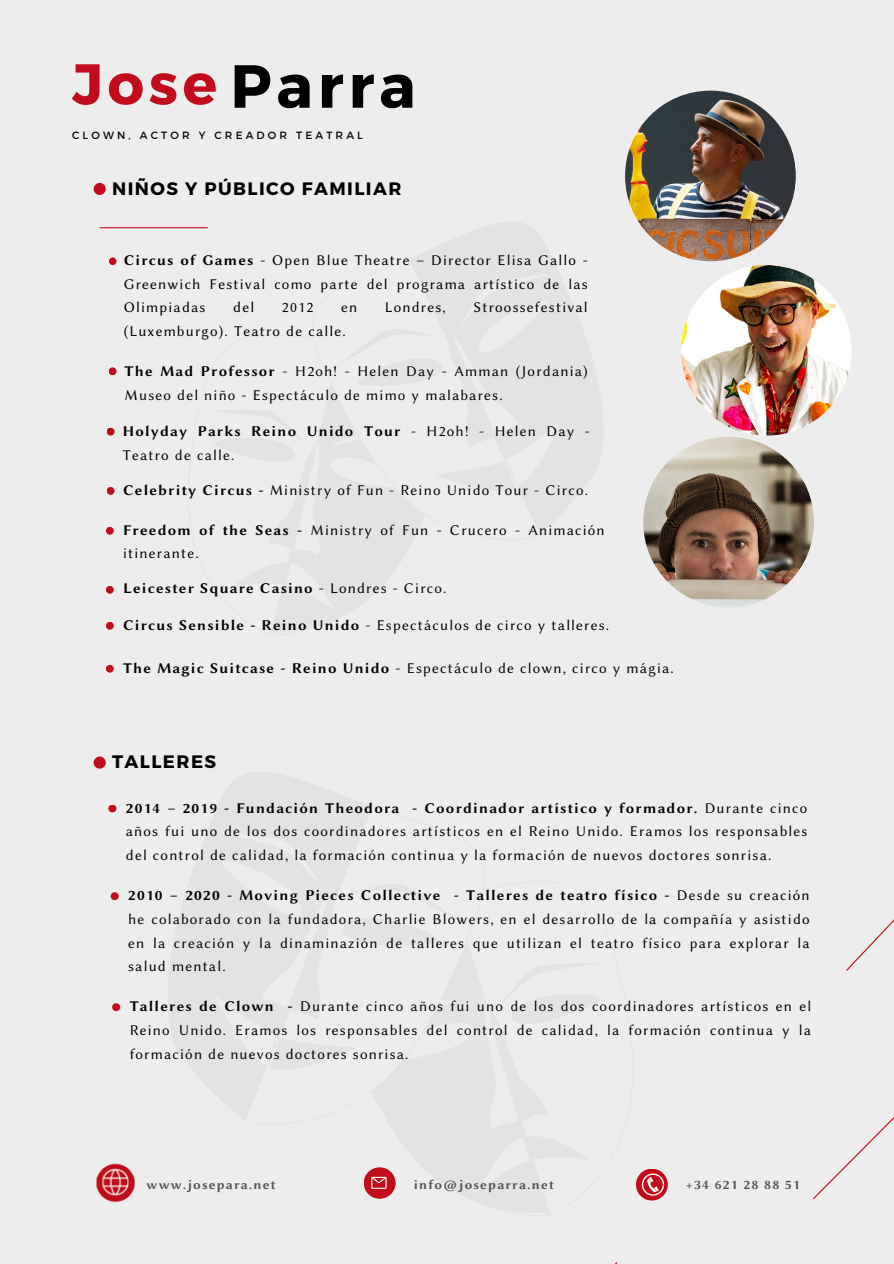
<style>
.page{position:relative;width:894px;height:1264px;background:#fff}
.page>*{position:absolute;margin:0;border:0;box-sizing:border-box;transform-origin:0 0}
.t1{font:700 60.6px "Montserrat";letter-spacing:.08em;color:#000}
.t2{font:700 57.3px "Montserrat";color:#c20c1b}
.t3{font:700 18px "Montserrat";letter-spacing:.08em;color:#000}
.t4{font:15px/23.7px "Lin Biolinum O";letter-spacing:.08em;color:#070101;text-align:justify}
.t5{font:15px/23.7px "Lin Biolinum O";letter-spacing:.08em;color:#000;text-align:justify}
.t6{font:15px "Lin Biolinum OB";letter-spacing:.08em;color:#070101}
.t7{font:13.5px "Lin Biolinum OB";letter-spacing:.085em;color:#545454}
.t8{font:10.5px "Montserrat";letter-spacing:.3em;color:#070101}
.s1{font-family:"Lin Biolinum OB";color:#040105}
.s2{font-family:"Lin Biolinum OB"}
.s3{font-family:"Lin Biolinum O"}
</style>
<div class="page">
<div style="left:0;top:0;width:893px;height:1263px;background:#ededed"></div>
<div style="left:94px;top:183px;width:12px;height:12px;background:#c20c1b;border-radius:50%"></div>
<hr style="left:100px;top:227px;width:107px;height:1px;background:#c20c1b">
<div style="left:109px;top:257px;width:7px;height:8px;background:#c20c1b;border-radius:50%"></div>
<div style="left:109px;top:367px;width:7px;height:8px;background:#c20c1b;border-radius:50%"></div>
<div style="left:106px;top:527px;width:8px;height:7px;background:#c20c1b;border-radius:50%"></div>
<div style="left:106px;top:586px;width:8px;height:7px;background:#c20c1b;border-radius:50%"></div>
<div style="left:106px;top:622px;width:8px;height:7px;background:#c20c1b;border-radius:50%"></div>
<div style="left:107px;top:428px;width:7px;height:7px;background:#c20c1b;border-radius:50%"></div>
<div style="left:108px;top:804px;width:8px;height:8px;background:#c20c1b;border-radius:50%"></div>
<div style="left:94px;top:756px;width:12px;height:12px;background:#c20c1b;border-radius:50%"></div>
<div style="left:111px;top:892px;width:8px;height:8px;background:#c20c1b;border-radius:50%"></div>
<div style="left:112px;top:1003px;width:8px;height:8px;background:#c20c1b;border-radius:50%"></div>
<img style="left:681px;top:265px;width:170px;height:170px;border-radius:50%">
<img style="left:625px;top:91px;width:170px;height:170px;border-radius:50%">
<div style="left:107px;top:487px;width:7px;height:8px;background:#c20c1b;border-radius:50%"></div>
<svg style="left:363px;top:1167px;width:32px;height:31px"></svg>
<img style="left:96px;top:1163px;width:39px;height:40px">
<svg style="left:635px;top:1168px;width:32px;height:32px"></svg>
<svg style="left:641px;top:1173px;width:23px;height:22px"></svg>
<svg style="left:813px;top:920px;width:80px;height:279px"></svg>
<div style="left:106px;top:664px;width:8px;height:8px;background:#c20c1b;border-radius:50%"></div>
<img style="left:643px;top:437px;width:170px;height:170px;border-radius:50%">
<h3 class="t2" style="left:72px;top:47px;width:146px">Jose</h3>
<h3 class="t1" style="left:230px;top:47px;width:187px">Parra</h3>
<h3 class="t8" style="left:72px;top:128px;width:292px">CLOWN, ACTOR Y CREADOR TEATRAL</h3>
<p class="t3" style="left:112px;top:176px;width:291px">NIÑOS Y PÚBLICO FAMILIAR</p>
<h3 class="t5" style="left:124px;top:248px;width:465px"><span class="s1">Circus of Games</span> - Open Blue Theatre – Director Elisa Gallo - Greenwich Festival como parte del programa artístico de las Olimpiadas</h3>
<h3 class="t5" style="left:233px;top:295px;width:22px">del</h3>
<h3 class="t5" style="left:282px;top:295px;width:33px">2012</h3>
<h3 class="t5" style="left:341px;top:295px;width:18px">en</h3>
<h3 class="t5" style="left:385px;top:295px;width:62px">Londres,</h3>
<h3 class="t5" style="left:473px;top:295px;width:116px">Stroossefestival</h3>
<h3 class="t5" style="left:124px;top:319px;width:223px">(Luxemburgo). Teatro de calle.</h3>
<p class="t4" style="left:125px;top:359px;width:464px"><span class="s2">The Mad Professor</span> - H2oh! - Helen Day - Amman (Jordania)<br>Museo del niño - Espectáculo de mimo y malabares.</p>
<h2 class="t4" style="left:123px;top:419px;width:468px"><span class="s2">Holyday Parks Reino Unido Tour</span> - H2oh! - Helen Day -<br>Teatro de calle.</h2>
<h3 class="t4" style="left:123px;top:478px;width:466px"><span class="s2">Celebrity Circus -</span> Ministry of Fun - Reino Unido Tour - Circo.</h3>
<p class="t4" style="left:123px;top:518px;width:483px"><span class="s2">Freedom of the Seas -</span> Ministry of Fun - Crucero - Animación itinerante.</p>
<h1 class="t6" style="left:123px;top:580px;width:325px">Leicester Square Casino <span class="s3">- Londres - Circo.</span></h1>
<p class="t4" style="left:123px;top:613px;width:487px"><span class="s2">Circus Sensible - Reino Unido</span> - Espectáculos de circo y talleres.</p>
<h3 class="t4" style="left:123px;top:656px;width:552px"><span class="s2">The Magic Suitcase - Reino Unido</span> - Espectáculo de clown, circo y mágia.</h3>
<p class="t3" style="left:112px;top:750px;width:105px">TALLERES</p>
<h1 class="t4" style="left:126px;top:796px;width:682px"><span class="s2">2014 – 2019 - Fundación Theodora - Coordinador artístico y formador.</span> Durante cinco años fui uno de los dos coordinadores artísticos en el Reino Unido. Eramos los responsables del control de calidad, la formación continua y la formación de nuevos doctores sonrisa.</h1>
<p class="t4" style="left:128px;top:883px;width:682px"><span class="s2">2010 – 2020 - Moving Pieces Collective - Talleres de teatro físico -</span> Desde su creación he colaborado con la fundadora, Charlie Blowers, en el desarrollo de la compañía y asistido en la creación y la dinaminazión de talleres que utilizan el teatro físico para explorar la salud mental.</p>
<h2 class="t4" style="left:130px;top:994px;width:682px"><span class="s2">Talleres de Clown -</span> Durante cinco años fui uno de los dos coordinadores artísticos en el Reino Unido. Eramos los responsables del control de calidad, la formación continua y la formación de nuevos doctores sonrisa.</h2>
<p class="t7" style="left:146px;top:1176px;width:130px">www.josepara.net</p>
<h3 class="t7" style="left:413px;top:1176px;width:141px">info@joseparra.net</h3>
<h3 class="t7" style="left:685px;top:1176px;width:116px">+34 621 28 88 51</h3>
</div>
